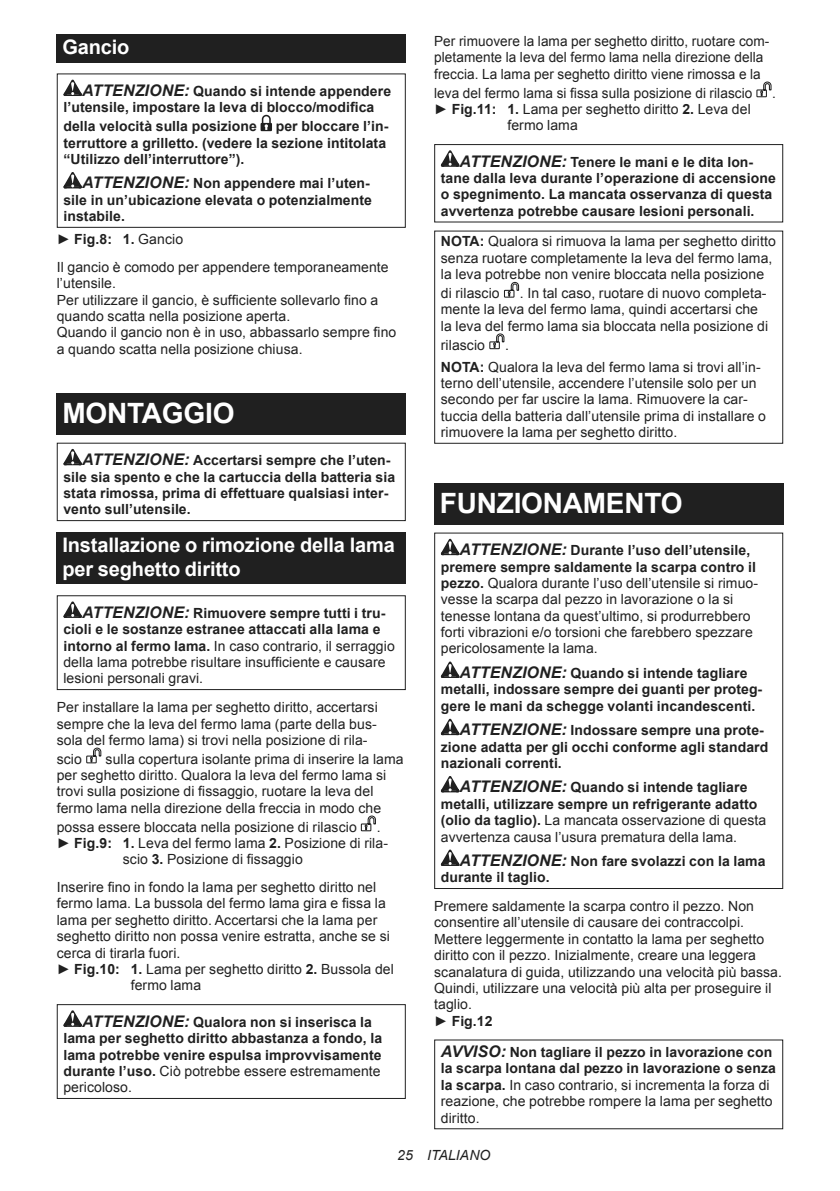
<style>
.page{position:relative;width:840px;height:1191px;background:#fff}
.page>*{position:absolute;margin:0;border:0;box-sizing:border-box;transform-origin:0 0}
.t1{font:700 28px "Arial";letter-spacing:-.01em;color:#fff}
.t2{font:700 20px/23.4px "Arial";letter-spacing:-.01em;color:#fff}
.t3{font:14px/16.4px "Arial";letter-spacing:.005em;color:#202020}
.t4{font:700 14px/16.4px "Arial";letter-spacing:.005em;color:#202020}
.t5{font:italic 14px "Arial";letter-spacing:.005em;color:#202020}
.s1{font-style:italic;font-size:16px}
.s2{font-weight:700}
.s3{font-weight:700;font-style:italic;font-size:16px}
.s4{font-weight:400}
</style>
<div class="page">
<div style="left:57px;top:34px;width:348px;height:29px;background:#202020"></div>
<svg style="left:63px;top:80px;width:19px;height:16px"></svg>
<svg style="left:260px;top:115px;width:12px;height:16px"></svg>
<svg style="left:63px;top:172px;width:19px;height:16px"></svg>
<div style="left:57px;top:73px;width:348px;height:155px;border:1px solid #202020"></div>
<div style="left:57px;top:393px;width:348px;height:41px;background:#202020"></div>
<svg style="left:63px;top:449px;width:19px;height:16px"></svg>
<div style="left:57px;top:443px;width:348px;height:78px;border:1px solid #202020"></div>
<div style="left:57px;top:532px;width:348px;height:52px;background:#202020"></div>
<svg style="left:63px;top:601px;width:19px;height:17px"></svg>
<div style="left:57px;top:595px;width:348px;height:95px;border:1px solid #202020"></div>
<svg style="left:86px;top:747px;width:16px;height:16px"></svg>
<svg style="left:360px;top:815px;width:16px;height:16px"></svg>
<svg style="left:63px;top:1010px;width:19px;height:16px"></svg>
<div style="left:57px;top:1004px;width:348px;height:95px;border:1px solid #202020"></div>
<svg style="left:756px;top:81px;width:15px;height:17px"></svg>
<svg style="left:440px;top:150px;width:19px;height:17px"></svg>
<div style="left:434px;top:144px;width:348px;height:78px;border:1px solid #202020"></div>
<svg style="left:504px;top:281px;width:15px;height:17px"></svg>
<svg style="left:489px;top:333px;width:15px;height:16px"></svg>
<div style="left:434px;top:230px;width:348px;height:214px;border:1px solid #202020"></div>
<div style="left:434px;top:483px;width:348px;height:41px;background:#202020"></div>
<svg style="left:440px;top:539px;width:19px;height:16px"></svg>
<svg style="left:440px;top:661px;width:19px;height:17px"></svg>
<svg style="left:440px;top:718px;width:19px;height:17px"></svg>
<svg style="left:440px;top:776px;width:19px;height:16px"></svg>
<svg style="left:440px;top:849px;width:19px;height:17px"></svg>
<div style="left:434px;top:532px;width:348px;height:357px;border:1px solid #202020"></div>
<h2 class="t2" style="left:62px;top:37px;width:68px">Gancio</h2>
<p class="t4" style="left:63px;top:84px;width:329px;text-indent:19px"><span class="s1">ATTENZIONE:</span> Quando si intende appendere l’utensile, impostare la leva di blocco/modifica</p>
<p class="t4" style="left:63px;top:119px;width:195px">della velocità sulla posizione</p>
<p class="t4" style="left:63px;top:119px;width:326px;text-indent:212px">per bloccare l’in&shy;terruttore a grilletto. (vedere la sezione intitolata “Utilizzo dell’interruttore”).</p>
<p class="t4" style="left:63px;top:176px;width:310px;text-indent:19px"><span class="s1">ATTENZIONE:</span> Non appendere mai l’uten&shy;sile in un’ubicazione elevata o potenzialmente instabile.</p>
<p class="t3" style="left:57px;top:225px;width:333px;line-height:27.8px">► <span class="s2">Fig.8: 1.</span> Gancio<br>Il gancio è comodo per appendere temporaneamente</p>
<p class="t3" style="left:57px;top:276px;width:341px">l’utensile.<br>Per utilizzare il gancio, è sufficiente sollevarlo fino a quando scatta nella posizione aperta.<br>Quando il gancio non è in uso, abbassarlo sempre fino a quando scatta nella posizione chiusa.</p>
<h1 class="t1" style="left:62px;top:402px;width:173px">MONTAGGIO</h1>
<p class="t4" style="left:63px;top:453px;width:333px;text-indent:19px"><span class="s1">ATTENZIONE:</span> Accertarsi sempre che l’uten&shy;sile sia spento e che la cartuccia della batteria sia stata rimossa, prima di effettuare qualsiasi inter&shy;vento sull’utensile.</p>
<h2 class="t2" style="left:62px;top:535px;width:334px">Installazione o rimozione della lama per seghetto diritto</h2>
<p class="t3" style="left:63px;top:606px;width:333px;text-indent:19px"><span class="s3">ATTENZIONE:</span> <span class="s2">Rimuovere sempre tutti i tru&shy;cioli e le sostanze estranee attaccati alla lama e intorno al fermo lama.</span> In caso contrario, il serraggio della lama potrebbe risultare insufficiente e causare lesioni personali gravi.</p>
<p class="t3" style="left:57px;top:700px;width:322px;text-align:justify">Per installare la lama per seghetto diritto, accertarsi sempre che la leva del fermo lama (parte della bus&shy;sola del fermo lama) si trovi nella posizione di rila-</p>
<p class="t3" style="left:57px;top:751px;width:27px">scio</p>
<p class="t3" style="left:57px;top:751px;width:348px;text-indent:49px">sulla copertura isolante prima di inserire la lama per seghetto diritto. Qualora la leva del fermo lama si trovi sulla posizione di fissaggio, ruotare la leva del fermo lama nella direzione della freccia in modo che</p>
<p class="t3" style="left:57px;top:818px;width:301px">possa essere bloccata nella posizione di rilascio</p>
<p class="t3" style="left:376px;top:819px;width:5px">.</p>
<p class="t3" style="left:57px;top:835px;width:332px">► <span class="s2">Fig.9: 1.</span> Leva del fermo lama <span class="s2">2.</span> Posizione di rila-</p>
<p class="t3" style="left:123px;top:852px;width:181px">scio <span class="s2">3.</span> Posizione di fissaggio</p>
<p class="t3" style="left:57px;top:879px;width:321px">Inserire fino in fondo la lama per seghetto diritto nel</p>
<p class="t3" style="left:57px;top:895px;width:330px">fermo lama. La bussola del fermo lama gira e fissa la</p>
<p class="t3" style="left:57px;top:912px;width:322px">lama per seghetto diritto. Accertarsi che la lama per</p>
<p class="t3" style="left:57px;top:929px;width:334px">seghetto diritto non possa venire estratta, anche se si</p>
<p class="t3" style="left:57px;top:945px;width:125px">cerca di tirarla fuori.</p>
<p class="t3" style="left:57px;top:961px;width:338px">► <span class="s2">Fig.10: 1.</span> Lama per seghetto diritto <span class="s2">2.</span> Bussola del</p>
<p class="t3" style="left:131px;top:978px;width:72px">fermo lama</p>
<p class="t4" style="left:63px;top:1014px;width:320px;text-indent:19px"><span class="s1">ATTENZIONE:</span> Qualora non si inserisca la lama per seghetto diritto abbastanza a fondo, la lama potrebbe venire espulsa improvvisamente durante l’uso. <span class="s4">Ciò potrebbe essere estremamente pericoloso.</span></p>
<p class="t3" style="left:434px;top:34px;width:336px">Per rimuovere la lama per seghetto diritto, ruotare com&shy;pletamente la leva del fermo lama nella direzione della freccia. La lama per seghetto diritto viene rimossa e la</p>
<p class="t3" style="left:434px;top:85px;width:319px">leva del fermo lama si fissa sulla posizione di rilascio</p>
<p class="t3" style="left:771px;top:86px;width:5px">.</p>
<p class="t3" style="left:507px;top:101px;width:245px;text-indent:-73px">► <span class="s2">Fig.11: 1.</span> Lama per seghetto diritto <span class="s2">2.</span> Leva del fermo lama</p>
<p class="t4" style="left:440px;top:155px;width:336px;text-indent:19px"><span class="s1">ATTENZIONE:</span> Tenere le mani e le dita lon&shy;tane dalla leva durante l’operazione di accensione o spegnimento. La mancata osservanza di questa avvertenza potrebbe causare lesioni personali.</p>
<p class="t3" style="left:440px;top:234px;width:336px"><span class="s2">NOTA:</span> Qualora si rimuova la lama per seghetto diritto senza ruotare completamente la leva del fermo lama, la leva potrebbe non venire bloccata nella posizione</p>
<p class="t3" style="left:440px;top:286px;width:60px">di rilascio</p>
<p class="t3" style="left:440px;top:286px;width:328px;text-indent:79px">. In tal caso, ruotare di nuovo completa&shy;mente la leva del fermo lama, quindi accertarsi che la leva del fermo lama sia bloccata nella posizione di</p>
<p class="t3" style="left:440px;top:337px;width:46px">rilascio</p>
<p class="t3" style="left:440px;top:335px;width:321px;line-height:22px;text-indent:64px">.<br><span class="s2">NOTA:</span> Qualora la leva del fermo lama si trovi all’in-</p>
<p class="t3" style="left:440px;top:376px;width:326px">terno dell’utensile, accendere l’utensile solo per un secondo per far uscire la lama. Rimuovere la car&shy;tuccia della batteria dall’utensile prima di installare o rimuovere la lama per seghetto diritto.</p>
<h1 class="t1" style="left:439px;top:492px;width:244px">FUNZIONAMENTO</h1>
<p class="t3" style="left:440px;top:543px;width:318px;text-indent:19px"><span class="s3">ATTENZIONE:</span> <span class="s2">Durante l’uso dell’utensile, premere sempre saldamente la scarpa contro il pezzo.</span> Qualora durante l’uso dell’utensile si rimuo&shy;vesse la scarpa dal pezzo in lavorazione o la si tenesse lontana da quest’ultimo, si produrrebbero forti vibrazioni e/o torsioni che farebbero spezzare pericolosamente la lama.</p>
<p class="t4" style="left:440px;top:666px;width:323px;text-align:center"><span class="s1">ATTENZIONE:</span> Quando si intende tagliare metalli, indossare sempre dei guanti per proteg&shy;gere le mani da schegge volanti incandescenti.</p>
<p class="t4" style="left:440px;top:723px;width:329px;text-indent:19px"><span class="s1">ATTENZIONE:</span> Indossare sempre una prote&shy;zione adatta per gli occhi conforme agli standard nazionali correnti.</p>
<p class="t4" style="left:440px;top:780px;width:326px;text-indent:19px"><span class="s1">ATTENZIONE:</span> Quando si intende tagliare metalli, utilizzare sempre un refrigerante adatto (olio da taglio). <span class="s4">La mancata osservazione di questa avvertenza causa l’usura prematura della lama.</span></p>
<p class="t4" style="left:440px;top:854px;width:326px;text-indent:19px"><span class="s1">ATTENZIONE:</span> Non fare svolazzi con la lama durante il taglio.</p>
<p class="t3" style="left:434px;top:899px;width:349px">Premere saldamente la scarpa contro il pezzo. Non consentire all’utensile di causare dei contraccolpi.<br>Mettere leggermente in contatto la lama per seghetto diritto con il pezzo. Inizialmente, creare una leggera scanalatura di guida, utilizzando una velocità più bassa.<br>Quindi, utilizzare una velocità più alta per proseguire il taglio.<br>► <span class="s2">Fig.12</span></p>
<p class="t3" style="left:440px;top:1045px;width:336px"><span class="s3">AVVISO:</span> <span class="s2">Non tagliare il pezzo in lavorazione con la scarpa lontana dal pezzo in lavorazione o senza la scarpa.</span> In caso contrario, si incrementa la forza di reazione, che potrebbe rompere la lama per seghetto diritto.</p>
<p class="t5" style="left:397px;top:1150px;width:95px">25 ITALIANO</p>
</div>
